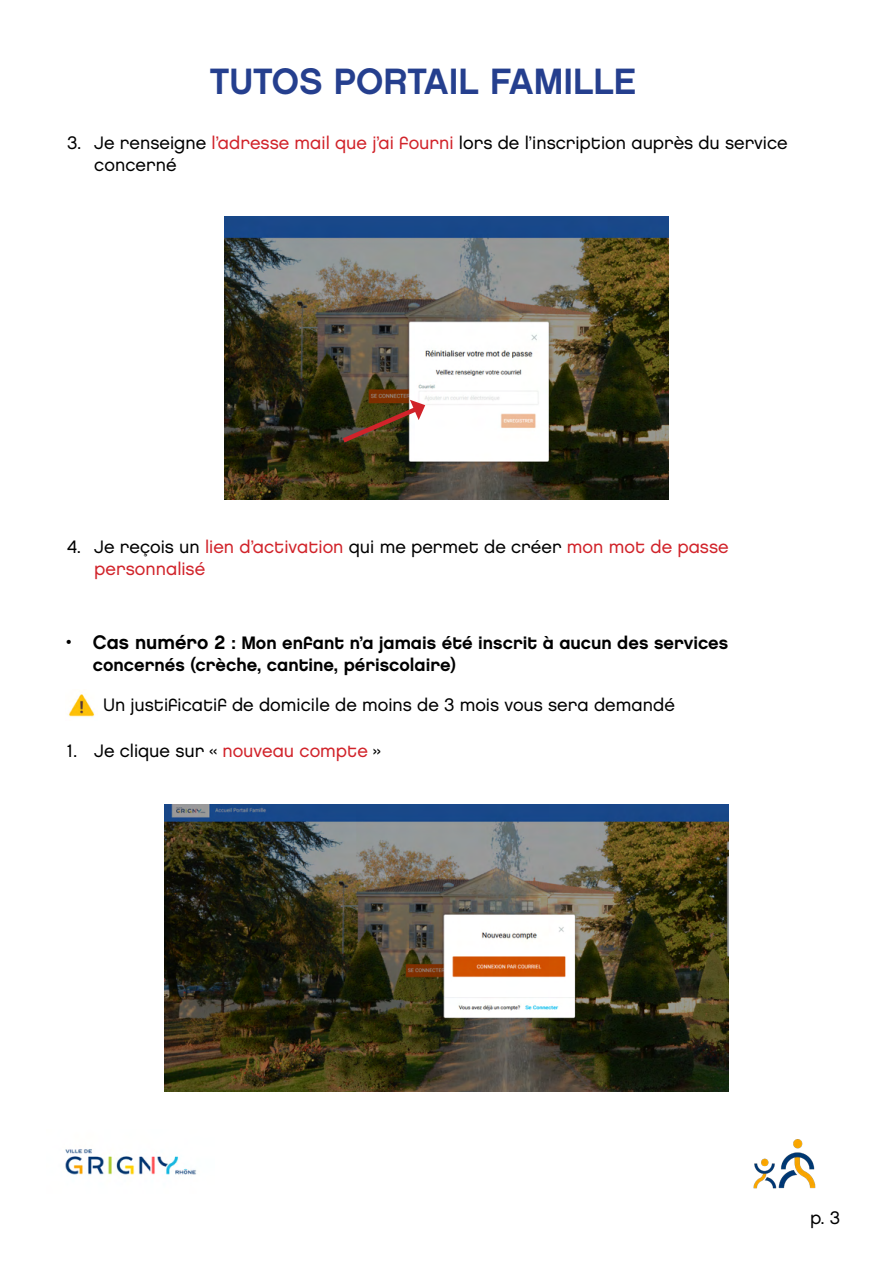
<style>
.page{position:relative;width:893px;height:1263px;background:#fff}
.page>*{position:absolute;margin:0;border:0;box-sizing:border-box;transform-origin:0 0}
.t1{font:36.6px "Chalet New York Nineteen Eighty";color:#253f8e}
.t2{font:18px/21.6px "Chalet London Nineteen Eighty";color:#000}
.t3{font:18px/21.6px "Chalet New York Nineteen Eighty";color:#000}
.t4{font:18px/21.6px "Chalet London Nineteen Eighty";color:#d1232a}
.s1{color:#d1232a}
.s2{color:#000}
.s3{font-size:19.5px}
</style>
<div class="page">
<img style="left:753px;top:1139px;width:63px;height:50px">
<img style="left:65px;top:1149px;width:132px;height:26px">
<img style="left:224px;top:217px;width:444px;height:283px">
<img style="left:164px;top:804px;width:565px;height:287px">
<svg style="left:338px;top:400px;width:87px;height:46px"></svg>
<img style="left:68px;top:694px;width:27px;height:23px">
<h1 class="t1" style="left:210px;top:59px;width:428px">TUTOS PORTAIL FAMILLE</h1>
<p class="t2" style="left:94px;top:132px;width:695px;text-indent:-27px">3. Je renseigne <span class="s1">l’adresse mail que j’ai fourni</span> lors de l’inscription auprès du service concerné</p>
<p class="t4" style="left:94px;top:536px;width:636px;text-indent:-27px"><span class="s2">4. Je reçois un</span> lien d’activation <span class="s2">qui me permet de créer</span> mon mot de passe personnalisé</p>
<p class="t3" style="left:93px;top:632px;width:637px;text-indent:-27px"><span class="s3">• Cas numéro 2</span> : Mon enfant n’a jamais été inscrit à aucun des services concernés (crèche, cantine, périscolaire)</p>
<p class="t2" style="left:103px;top:694px;width:573px">Un justificatif de domicile de moins de 3 mois vous sera demandé</p>
<p class="t2" style="left:67px;top:740px;width:315px">1. Je clique sur « <span class="s1">nouveau compte</span> »</p>
<p class="t2" style="left:810px;top:1206px;width:31px">p. 3</p>
</div>
